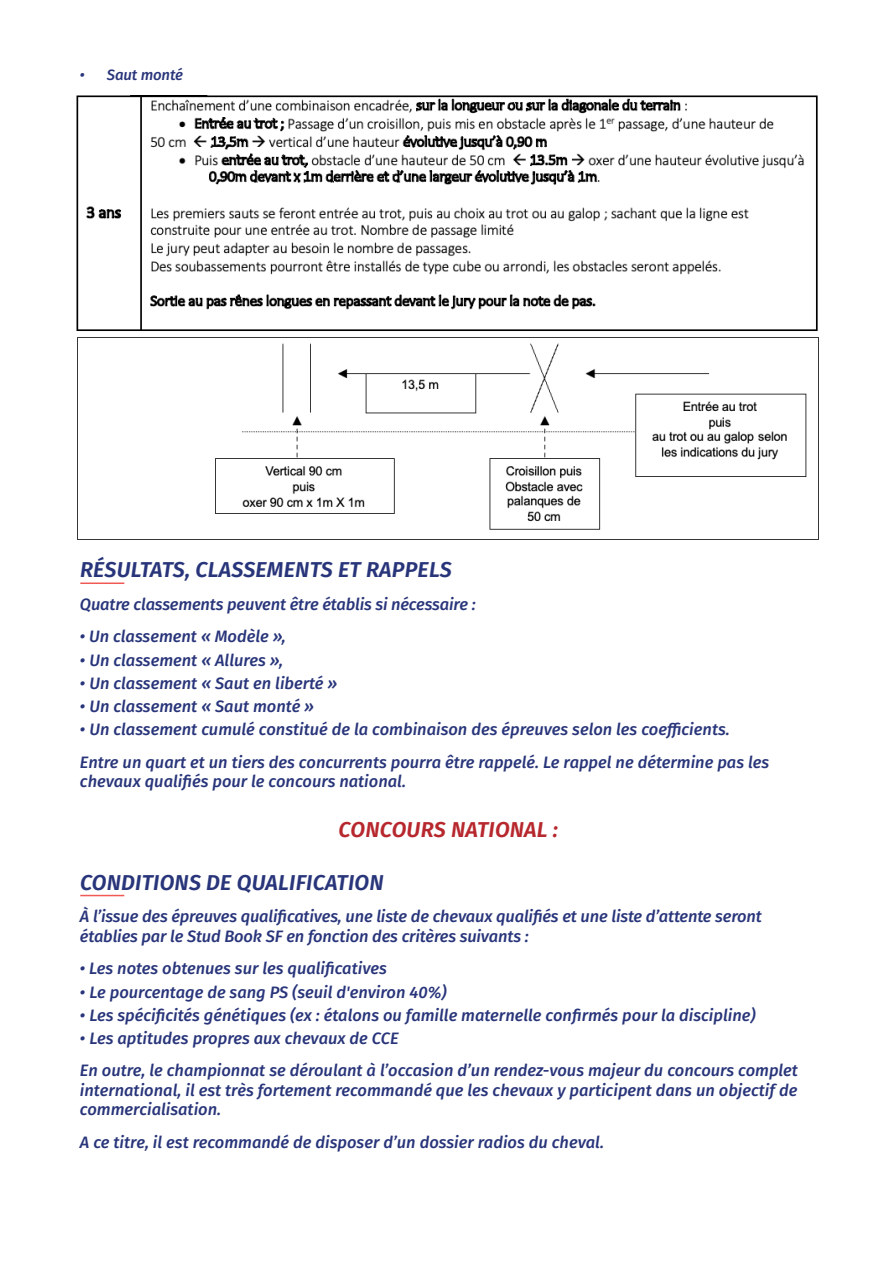
<style>
.page{position:relative;width:893px;height:1263px;background:#fff}
.page>*{position:absolute;margin:0;border:0;box-sizing:border-box;transform-origin:0 0}
.t1{font:italic 600 21.45px "Fira Sans";letter-spacing:.01em;color:#29357a}
.t2{font:italic 600 21.45px "Fira Sans";letter-spacing:.01em;color:#b7282e}
.t3{font:italic 500 16.5px/19.5px "Fira Sans";color:#29357a}
.t4{font:italic 500 15px "Fira Sans";letter-spacing:-.01em;color:#29357a}
</style>
<div class="page">
<img style="left:77px;top:96px;width:741px;height:235px">
<img style="left:77px;top:337px;width:742px;height:203px">
<hr style="left:80px;top:582px;width:44px;height:2px;background:#f05954">
<hr style="left:80px;top:895px;width:44px;height:1px;background:#f05954">
<p class="t4" style="left:80px;top:63px;width:105px">• Saut monté</p>
<p class="t1" style="left:80px;top:552px;width:373px">RÉSULTATS, CLASSEMENTS ET RAPPELS</p>
<p class="t3" style="left:80px;top:594px;width:397px">Quatre classements peuvent être établis si nécessaire :</p>
<p class="t3" style="left:80px;top:626px;width:207px">• Un classement « Modèle »,</p>
<p class="t3" style="left:80px;top:649px;width:205px">• Un classement « Allures »,</p>
<p class="t3" style="left:80px;top:672px;width:259px">• Un classement « Saut en liberté »</p>
<p class="t3" style="left:80px;top:696px;width:236px">• Un classement « Saut monté »</p>
<p class="t3" style="left:80px;top:719px;width:651px">• Un classement cumulé constitué de la combinaison des épreuves selon les coefficients.</p>
<p class="t3" style="left:80px;top:751px;width:691px">Entre un quart et un tiers des concurrents pourra être rappelé. Le rappel ne détermine pas les chevaux qualifiés pour le concours national.</p>
<p class="t2" style="left:339px;top:812px;width:221px">CONCOURS NATIONAL :</p>
<p class="t1" style="left:80px;top:865px;width:305px">CONDITIONS DE QUALIFICATION</p>
<p class="t3" style="left:80px;top:906px;width:683px">À l’issue des épreuves qualificatives, une liste de chevaux qualifiés et une liste d’attente seront établies par le Stud Book SF en fonction des critères suivants :</p>
<p class="t3" style="left:80px;top:958px;width:308px">• Les notes obtenues sur les qualificatives</p>
<p class="t3" style="left:80px;top:981px;width:368px">• Le pourcentage de sang PS (seuil d'environ 40%)</p>
<p class="t3" style="left:80px;top:1004px;width:677px">• Les spécificités génétiques (ex : étalons ou famille maternelle confirmés pour la discipline)</p>
<p class="t3" style="left:80px;top:1028px;width:320px">• Les aptitudes propres aux chevaux de CCE</p>
<p class="t3" style="left:80px;top:1060px;width:719px;text-align:justify">En outre, le championnat se déroulant à l’occasion d’un rendez-vous majeur du concours complet international, il est très fortement recommandé que les chevaux y participent dans un objectif de commercialisation.</p>
<p class="t3" style="left:80px;top:1131px;width:526px">A ce titre, il est recommandé de disposer d’un dossier radios du cheval.</p>
</div>
